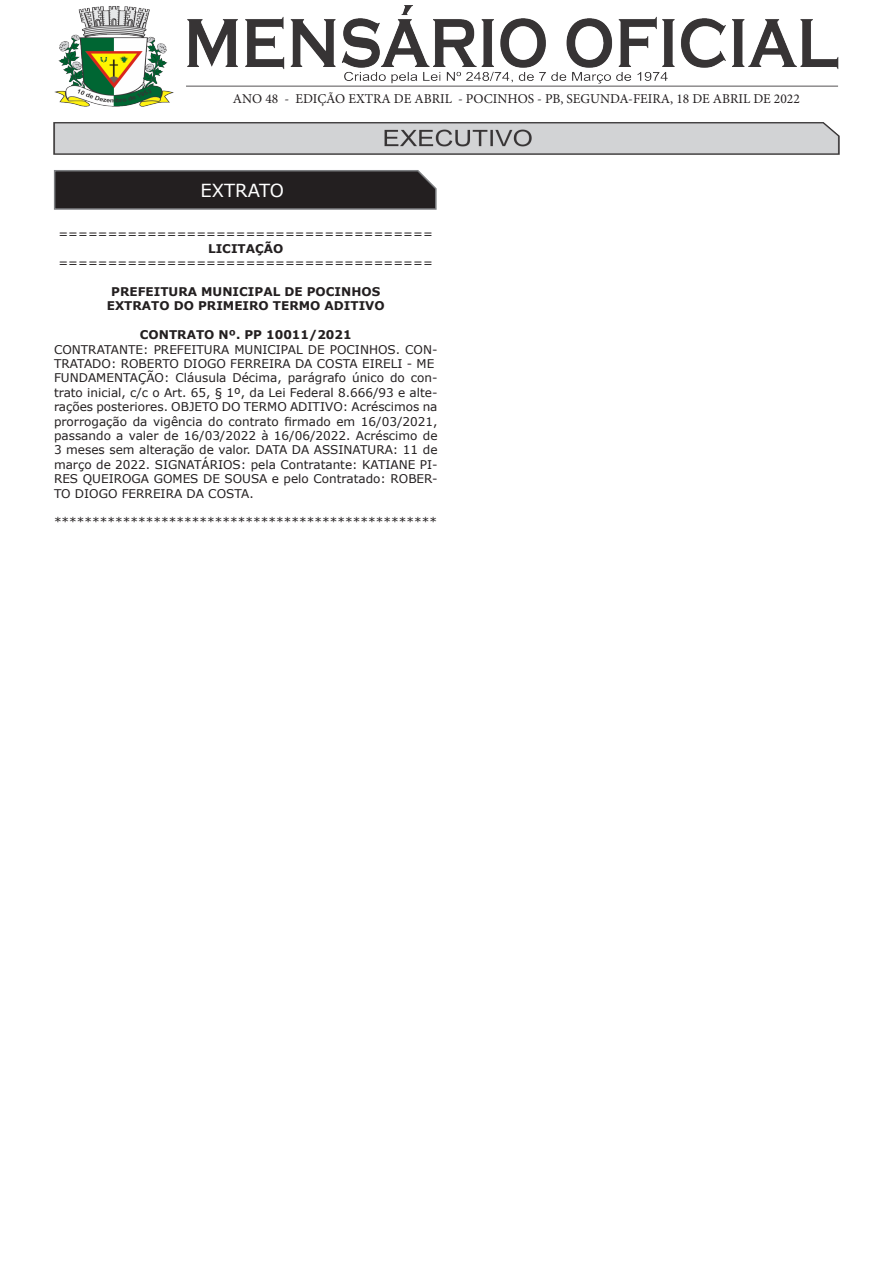
<style>
.page{position:relative;width:893px;height:1263px;background:#fff}
.page>*{position:absolute;margin:0;border:0;box-sizing:border-box;transform-origin:0 0}
.Body_Text_2{font:18px "Verdana";color:#fff}
.t1{font:13.5px "Minion Pro";color:#231f20}
.t2{font:12px/14.4px "Verdana";color:#231f20}
.t3{font:700 12px "Verdana";color:#231f20}
</style>
<div class="page">
<img style="left:54px;top:5px;width:785px;height:149px">
<svg style="left:53px;top:170px;width:384px;height:40px;background:#2e2b2c"></svg>
<p class="t1" style="left:233px;top:89px;width:568px">ANO 48 - EDIÇÃO EXTRA DE ABRIL - POCINHOS - PB, SEGUNDA-FEIRA, 18 DE ABRIL DE 2022</p>
<p class="Body_Text_2" style="left:200px;top:178px;width:85px">EXTRATO</p>
<p class="t2" style="left:58px;top:227px;width:376px">======================================</p>
<p class="t3" style="left:208px;top:240px;width:77px">LICITAÇÃO</p>
<p class="t2" style="left:58px;top:255px;width:376px">======================================</p>
<p class="t3" style="left:111px;top:283px;width:271px">PREFEITURA MUNICIPAL DE POCINHOS</p>
<p class="t3" style="left:107px;top:297px;width:279px">EXTRATO DO PRIMEIRO TERMO ADITIVO</p>
<p class="t3" style="left:140px;top:326px;width:213px">CONTRATO Nº. PP 10011/2021</p>
<p class="t2" style="left:54px;top:342px;width:385px">CONTRATANTE: PREFEITURA MUNICIPAL DE POCINHOS. CON-<br>TRATADO: ROBERTO DIOGO FERREIRA DA COSTA EIRELI - ME</p>
<p class="t2" style="left:54px;top:371px;width:385px;text-align:justify">FUNDAMENTAÇÃO: Cláusula Décima, parágrafo único do con&shy;trato inicial, c/c o Art. 65, § 1º, da Lei Federal 8.666/93 e alte&shy;rações posteriores. OBJETO DO TERMO ADITIVO: Acréscimos na prorrogação da vigência do contrato firmado em 16/03/2021, passando a valer de 16/03/2022 à 16/06/2022. Acréscimo de 3 meses sem alteração de valor. DATA DA ASSINATURA: 11 de março de 2022. SIGNATÁRIOS: pela Contratante: KATIANE PI-RES QUEIROGA GOMES DE SOUSA e pelo Contratado: ROBER-TO DIOGO FERREIRA DA COSTA.</p>
<p class="t2" style="left:54px;top:515px;width:385px">**************************************************</p>
</div>
